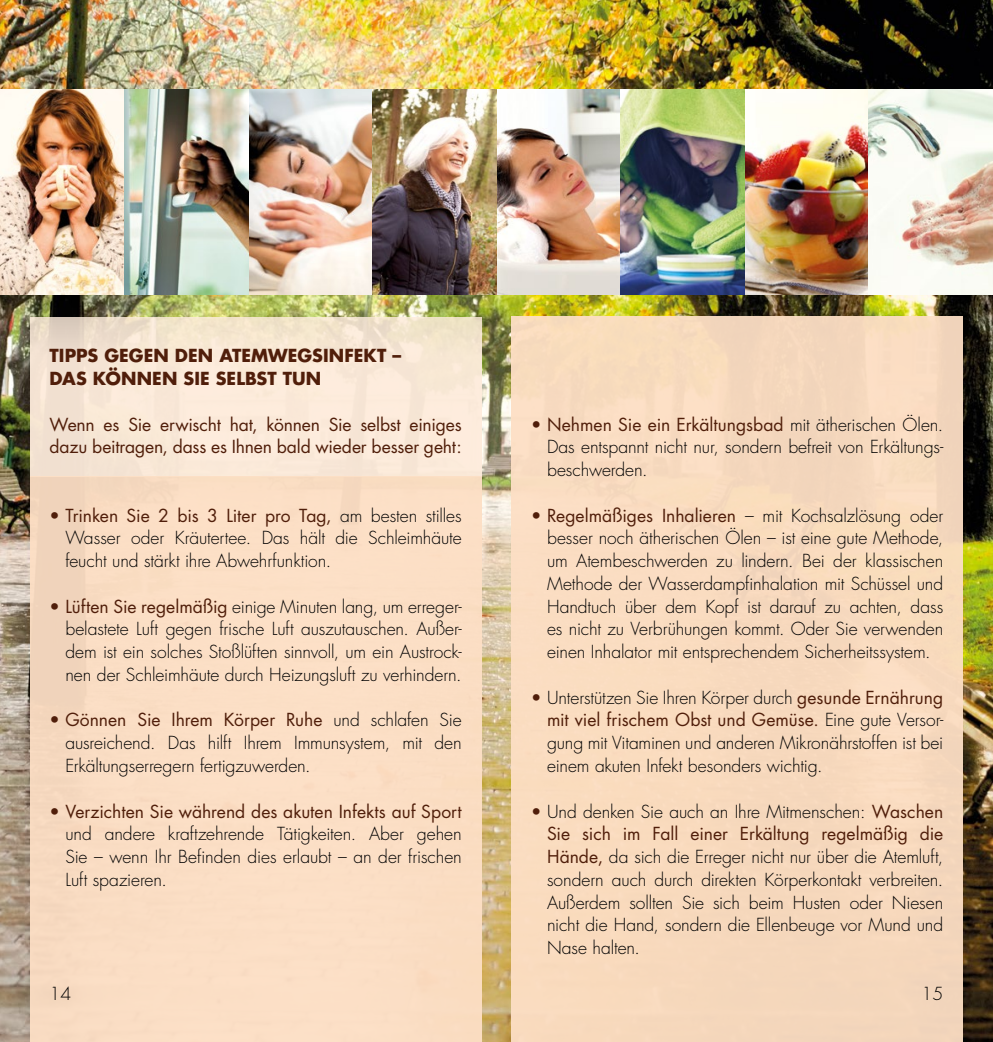
<style>
.page{position:relative;width:993px;height:1042px;background:#fff}
.page>*{position:absolute;margin:0;border:0;box-sizing:border-box;transform-origin:0 0}
.t1{font:300 17.5px/22.8px "Futura";letter-spacing:-.005em;color:#000;text-align:justify}
.t2{font:17.5px/22.8px "Futura";letter-spacing:-.005em;color:#501e0a}
.t3{font:700 17.5px/22.8px "Futura";letter-spacing:.005em;color:#501e0a}
.s1{font-weight:400;color:#501e0a}
</style>
<div class="page">
<img style="left:0;top:0;width:992px;height:1042px">
<div style="left:30px;top:317px;width:451px;height:159px;background:#feecdc"></div>
<div style="left:30px;top:476px;width:451px;height:566px;background:#fddfc5"></div>
<div style="left:511px;top:317px;width:451px;height:725px;background:#f8dabd"></div>
<img style="left:0;top:89px;width:992px;height:205px">
<p class="t3" style="left:50px;top:344px;width:353px">TIPPS GEGEN DEN ATEMWEGSINFEKT –<br>DAS KÖNNEN SIE SELBST TUN</p>
<p class="t2" style="left:50px;top:413px;width:413px">Wenn es Sie erwischt hat, können Sie selbst einiges dazu beitragen, dass es Ihnen bald wieder besser geht:</p>
<p class="t1" style="left:65px;top:504px;width:398px;text-indent:-16px"><span class="s1">• Trinken Sie 2 bis 3 Liter pro Tag,</span> am besten stilles Wasser oder Kräutertee. Das hält die Schleimhäute feucht und stärkt ihre Abwehrfunktion.</p>
<p class="t1" style="left:65px;top:595px;width:397px;text-indent:-16px"><span class="s1">• Lüften Sie regelmäßig</span> einige Minuten lang, um erreger&shy;belastete Luft gegen frische Luft auszutauschen. Außer&shy;dem ist ein solches Stoßlüften sinnvoll, um ein Austrock&shy;nen der Schleimhäute durch Heizungsluft zu verhindern.</p>
<p class="t1" style="left:65px;top:709px;width:398px;text-indent:-16px"><span class="s1">• Gönnen Sie Ihrem Körper Ruhe</span> und schlafen Sie ausreichend. Das hilft Ihrem Immunsystem, mit den Erkältungserregern fertigzuwerden.</p>
<p class="t2" style="left:50px;top:800px;width:413px">• Verzichten Sie während des akuten Infekts auf Sport</p>
<p class="t1" style="left:65px;top:823px;width:398px">und andere kraftzehrende Tätigkeiten. Aber gehen Sie – wenn Ihr Befinden dies erlaubt – an der frischen Luft spazieren.</p>
<p class="t1" style="left:547px;top:413px;width:397px;text-indent:-16px"><span class="s1">• Nehmen Sie ein Erkältungsbad</span> mit ätherischen Ölen.<br>Das entspannt nicht nur, sondern befreit von Erkältungs&shy;beschwerden.</p>
<p class="t1" style="left:547px;top:504px;width:397px;text-indent:-16px"><span class="s1">• Regelmäßiges Inhalieren</span> – mit Kochsalzlösung oder besser noch ätherischen Ölen – ist eine gute Methode, um Atembeschwerden zu lindern. Bei der klassischen Methode der Wasserdampfinhalation mit Schüssel und Handtuch über dem Kopf ist darauf zu achten, dass es nicht zu Verbrühungen kommt. Oder Sie verwenden einen Inhalator mit entsprechendem Sicherheitssystem.</p>
<p class="t1" style="left:547px;top:686px;width:397px;text-indent:-16px"><span class="s1">•</span> Unterstützen Sie Ihren Körper durch <span class="s1">gesunde Ernährung mit viel frischem Obst und Gemüse.</span> Eine gute Versor&shy;gung mit Vitaminen und anderen Mikronährstoffen ist bei einem akuten Infekt besonders wichtig.</p>
<p class="t1" style="left:547px;top:800px;width:398px;text-indent:-16px"><span class="s1">•</span> Und denken Sie auch an Ihre Mitmenschen: <span class="s1">Waschen Sie sich im Fall einer Erkältung regelmäßig die Hände,</span> da sich die Erreger nicht nur über die Atemluft, sondern auch durch direkten Körperkontakt verbreiten.<br>Außerdem sollten Sie sich beim Husten oder Niesen nicht die Hand, sondern die Ellenbeuge vor Mund und Nase halten.</p>
<p class="t1" style="left:50px;top:982px;width:23px">14</p>
<p class="t1" style="left:921px;top:982px;width:23px">15</p>
</div>
